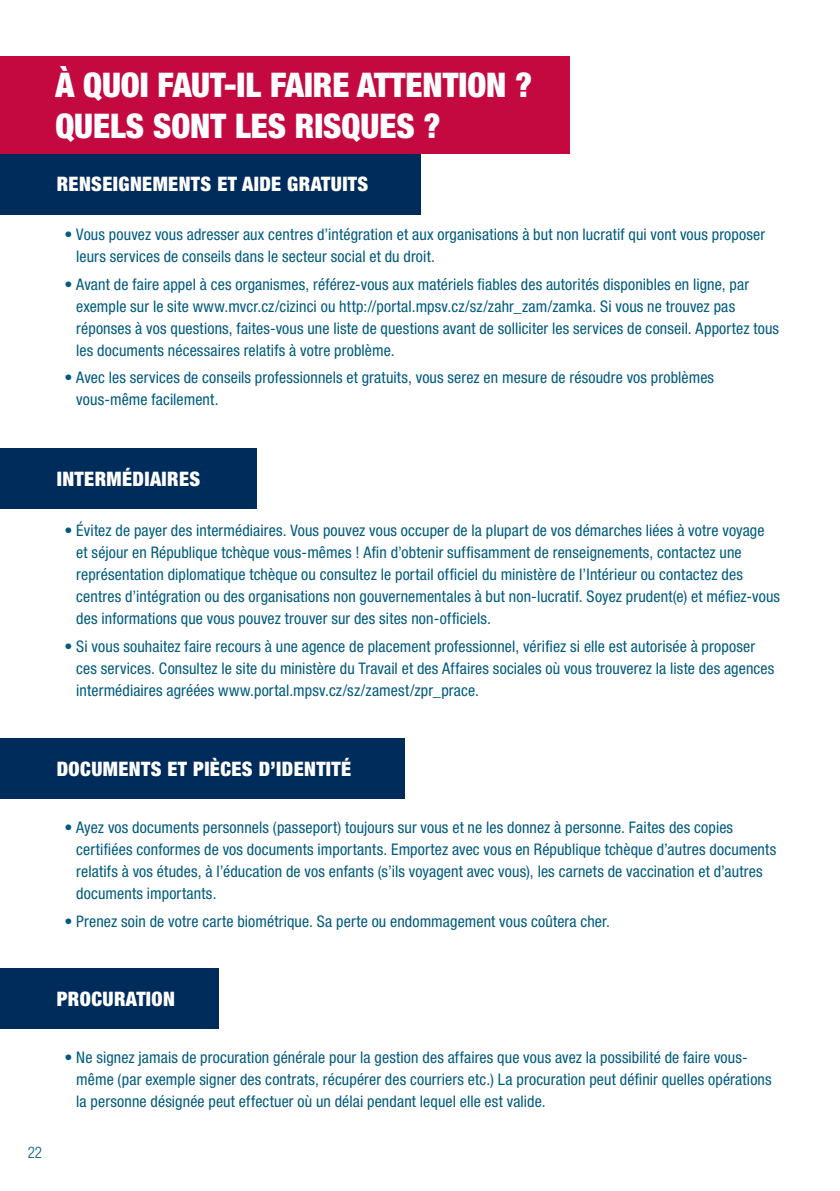
<style>
.page{position:relative;width:840px;height:1191px;background:#fff}
.page>*{position:absolute;margin:0;border:0;box-sizing:border-box;transform-origin:0 0}
.t1{font:900 condensed 34px/40.8px "Helvetica Neue LT Pro";color:#fff}
.t2{font:900 condensed 20px "Helvetica Neue LT Pro";letter-spacing:.02em;color:#fff}
.t3{font:condensed 16px/22px "Helvetica Neue LT Pro";letter-spacing:.01em;color:#005b7f}
.t4{font:300 condensed 16px "Helvetica Neue LT Pro";color:#005b7f;scale:.93 1}
</style>
<div class="page">
<div style="left:0;top:57px;width:569px;height:97px;background:#c40941"></div>
<div style="left:0;top:154px;width:420px;height:60px;background:#002c5b"></div>
<div style="left:0;top:448px;width:257px;height:61px;background:#002c5b"></div>
<div style="left:0;top:738px;width:404px;height:61px;background:#002c5b"></div>
<div style="left:0;top:968px;width:218px;height:60px;background:#002c5b"></div>
<p class="t1" style="left:55px;top:64px;width:478px">À QUOI FAUT-IL FAIRE ATTENTION ?<br>QUELS SONT LES RISQUES ?</p>
<p class="t2" style="left:57px;top:172px;width:313px">RENSEIGNEMENTS ET AIDE GRATUITS</p>
<p class="t3" style="left:76px;top:223px;width:690px;text-indent:-12px">• Vous pouvez vous adresser aux centres d’intégration et aux organisations à but non lucratif qui vont vous proposer leurs services de conseils dans le secteur social et du droit.</p>
<p class="t3" style="left:76px;top:273px;width:704px;text-indent:-12px">• Avant de faire appel à ces organismes, référez-vous aux matériels fiables des autorités disponibles en ligne, par exemple sur le site www.mvcr.cz/cizinci ou http://portal.mpsv.cz/sz/zahr_zam/zamka. Si vous ne trouvez pas réponses à vos questions, faites-vous une liste de questions avant de solliciter les services de conseil. Apportez tous les documents nécessaires relatifs à votre problème.</p>
<p class="t3" style="left:76px;top:366px;width:639px;text-indent:-12px">• Avec les services de conseils professionnels et gratuits, vous serez en mesure de résoudre vos problèmes vous-même facilement.</p>
<p class="t2" style="left:57px;top:466px;width:145px">INTERMÉDIAIRES</p>
<p class="t3" style="left:76px;top:519px;width:705px;text-indent:-12px">• Évitez de payer des intermédiaires. Vous pouvez vous occuper de la plupart de vos démarches liées à votre voyage<br>et séjour en République tchèque vous-mêmes ! Afin d’obtenir suffisamment de renseignements, contactez une représentation diplomatique tchèque ou consultez le portail officiel du ministère de l’Intérieur ou contactez des centres d’intégration ou des organisations non gouvernementales à but non-lucratif. Soyez prudent(e) et méfiez-vous des informations que vous pouvez trouver sur des sites non-officiels.</p>
<p class="t3" style="left:76px;top:635px;width:699px;text-indent:-12px">• Si vous souhaitez faire recours à une agence de placement professionnel, vérifiez si elle est autorisée à proposer ces services. Consultez le site du ministère du Travail et des Affaires sociales où vous trouverez la liste des agences intermédiaires agréées www.portal.mpsv.cz/sz/zamest/zpr_prace.</p>
<p class="t2" style="left:57px;top:756px;width:296px">DOCUMENTS ET PIÈCES D’IDENTITÉ</p>
<p class="t3" style="left:76px;top:816px;width:701px;text-indent:-12px">• Ayez vos documents personnels (passeport) toujours sur vous et ne les donnez à personne. Faites des copies certifiées conformes de vos documents importants. Emportez avec vous en République tchèque d’autres documents relatifs à vos études, à l’éducation de vos enfants (s’ils voyagent avec vous), les carnets de vaccination et d’autres documents importants.</p>
<p class="t3" style="left:64px;top:910px;width:547px">• Prenez soin de votre carte biométrique. Sa perte ou endommagement vous coûtera cher.</p>
<p class="t2" style="left:57px;top:986px;width:120px">PROCURATION</p>
<p class="t4" style="left:28px;top:1143px;width:17px">22</p>
<p class="t3" style="left:76px;top:1046px;width:696px;text-indent:-12px">• Ne signez jamais de procuration générale pour la gestion des affaires que vous avez la possibilité de faire vous&shy;même (par exemple signer des contrats, récupérer des courriers etc.) La procuration peut définir quelles opérations la personne désignée peut effectuer où un délai pendant lequel elle est valide.</p>
</div>
